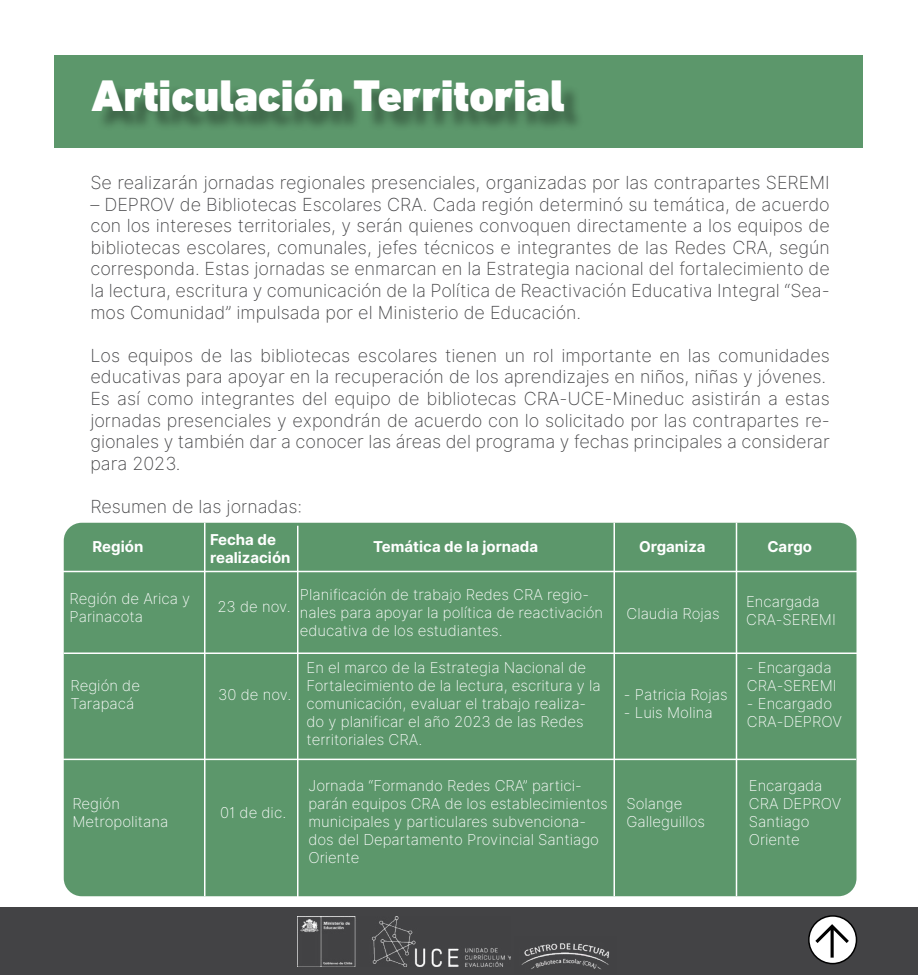
<style>
.page{position:relative;width:918px;height:975px;background:#fff}
.page>*{position:absolute;margin:0;border:0;box-sizing:border-box;transform-origin:0 0}
.t1{font:900 45px "DIN Next LT Pro";color:#fff}
.t2{font:18px/21.6px "Inter Extra Light BETA";color:#434345;text-align:justify}
.t3{font:15px/18px "Inter Extra Light BETA";color:#fff}
.t4{font:700 15px/18px "Inter";color:#fff}
</style>
<div class="page">
<div style="left:55px;top:55px;width:808px;height:93px;background:#5c976b"></div>
<div style="left:0;top:908px;width:918px;height:67px;background:#434345"></div>
<img style="left:297px;top:916px;width:213px;height:51px">
<img style="left:521px;top:943px;width:89px;height:27px">
<svg style="left:809px;top:916px;width:48px;height:48px"></svg>
<div style="left:808px;top:915px;width:49px;height:49px;border:2px solid #000;border-radius:50%"></div>
<svg style="left:815px;top:924px;width:34px;height:34px"></svg>
<div style="left:96px;top:83px;width:488px;height:49px;background:#000;opacity:.33"></div>
<div style="left:64px;top:523px;width:792px;height:373px;background:#5c976b;border-radius:18px"></div>
<hr style="left:63px;top:571px;width:794px;height:1px;background:#fff">
<hr style="left:204px;top:523px;width:2px;height:373px;background:#fff">
<hr style="left:64px;top:652px;width:794px;height:2px;background:#fff">
<hr style="left:62px;top:759px;width:794px;height:1px;background:#fff">
<hr style="left:297px;top:526px;width:1px;height:373px;background:#fff">
<hr style="left:614px;top:523px;width:1px;height:373px;background:#fff">
<hr style="left:736px;top:523px;width:1px;height:373px;background:#fff">
<h1 class="t1" style="left:92px;top:69px;width:475px">Articulación Territorial</h1>
<p class="t2" style="left:90px;top:172px;width:741px">Se realizarán jornadas regionales presenciales, organizadas por las contrapartes SEREMI</p>
<p class="t2" style="left:90px;top:194px;width:741px">– DEPROV de Bibliotecas Escolares CRA. Cada región determinó su temática, de acuerdo con los intereses territoriales, y serán quienes convoquen directamente a los equipos de bibliotecas escolares, comunales, jefes técnicos e integrantes de las Redes CRA, según corresponda. Estas jornadas se enmarcan en la Estrategia nacional del fortalecimiento de la lectura, escritura y comunicación de la Política de Reactivación Educativa Integral “Sea&shy;mos Comunidad” impulsada por el Ministerio de Educación.</p>
<p class="t2" style="left:90px;top:345px;width:741px;text-align:left">Los equipos de las bibliotecas escolares tienen un rol importante en las comunidades educativas para apoyar en la recuperación de los aprendizajes en niños, niñas y jóvenes.<br>Es así como integrantes del equipo de bibliotecas CRA-UCE-Mineduc asistirán a estas jornadas presenciales y expondrán de acuerdo con lo solicitado por las contrapartes re&shy;gionales y también dar a conocer las áreas del programa y fechas principales a considerar para 2023.</p>
<p class="t2" style="left:90px;top:496px;width:213px">Resumen de las jornadas:</p>
<p class="t4" style="left:93px;top:538px;width:52px">Región</p>
<p class="t4" style="left:210px;top:531px;width:82px">Fecha de realización</p>
<p class="t4" style="left:373px;top:538px;width:166px">Temática de la jornada</p>
<p class="t4" style="left:639px;top:538px;width:68px">Organiza</p>
<p class="t4" style="left:767px;top:538px;width:46px">Cargo</p>
<p class="t3" style="left:70px;top:590px;width:122px">Región de Arica y<br>Parinacota</p>
<p class="t3" style="left:300px;top:586px;width:305px">Planificación de trabajo Redes CRA regio&shy;nales para apoyar la política de reactivación educativa de los estudiantes.</p>
<p class="t3" style="left:307px;top:659px;width:296px">En el marco de la Estrategia Nacional de Fortalecimiento de la lectura, escritura y la comunicación, evaluar el trabajo realiza&shy;do y planificar el año 2023 de las Redes territoriales CRA.</p>
<p class="t3" style="left:746px;top:593px;width:91px">Encargada<br>CRA-SEREMI</p>
<p class="t3" style="left:747px;top:659px;width:91px">- Encargada<br>CRA-SEREMI</p>
<p class="t3" style="left:747px;top:695px;width:96px">- Encargado<br>CRA-DEPROV</p>
<p class="t3" style="left:217px;top:598px;width:75px">23 de nov.</p>
<p class="t3" style="left:627px;top:605px;width:95px">Claudia Rojas</p>
<p class="t3" style="left:70px;top:677px;width:71px">Región de<br>Tarapacá</p>
<p class="t3" style="left:218px;top:686px;width:75px">30 de nov.</p>
<p class="t3" style="left:624px;top:686px;width:105px">- Patricia Rojas</p>
<p class="t3" style="left:624px;top:704px;width:90px">- Luis Molina</p>
<p class="t3" style="left:72px;top:795px;width:97px">Región<br>Metropolitana</p>
<p class="t3" style="left:220px;top:804px;width:68px">01 de dic.</p>
<p class="t3" style="left:308px;top:777px;width:301px">Jornada “Formando Redes CRA” partici&shy;parán equipos CRA de los establecimientos municipales y particulares subvenciona&shy;dos del Departamento Provincial Santiago Oriente</p>
<p class="t3" style="left:627px;top:795px;width:80px">Solange<br>Galleguillos</p>
<p class="t3" style="left:749px;top:777px;width:94px">Encargada<br>CRA DEPROV<br>Santiago<br>Oriente</p>
</div>
